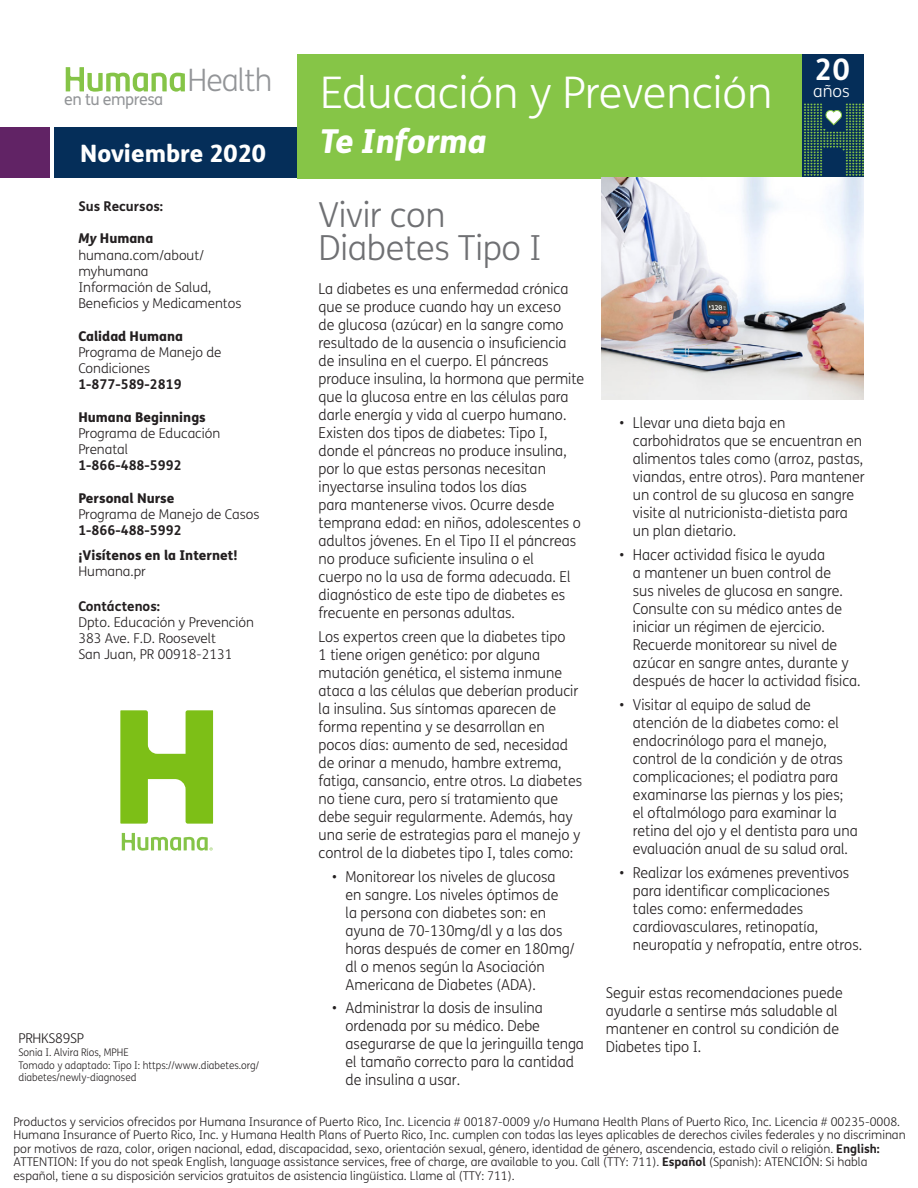
<style>
.page{position:relative;width:918px;height:1188px;background:#fff}
.page>*{position:absolute;margin:0;border:0;box-sizing:border-box;transform-origin:0 0}
.t1{font:300 43.5px "FS Humana";color:#fff}
.t2{font:300 34.5px/33px "FS Humana";letter-spacing:-.01em;color:#6f7073}
.t3{font:italic 800 33px "FS Humana";color:#fff}
.t4{font:300 30.9px "FS Humana";letter-spacing:-.03em;color:#939598}
.t5{font:700 29.7px "FS Humana";color:#fff}
.t6{font:800 24px "FS Humana";color:#fff}
.t7{font:300 16.95px "FS Humana";color:#fff}
.t8{font:16.35px "FS Humana";letter-spacing:-.03em;color:#939598}
.t9{font:300 15px/18px "FS Humana";color:#231f20;scale:.95 1}
.t10{font:300 13.5px/16.2px "FS Humana";color:#231f20}
.t11{font:700 13.5px "FS Humana";color:#231f20}
.t12{font:800 13.5px "FS Humana";color:#231f20}
.t13{font:300 13.5px "FS Humana";letter-spacing:-.02em;color:#231f20}
.t14{font:300 12px/13.5px "FS Humana";color:#231f20}
.t15{font:300 10.5px/12.6px "FS Humana";color:#231f20;scale:.95 1}
.s1{font-weight:800;font-style:italic}
.s2{font-weight:800}
.s3{font-weight:700}
</style>
<div class="page">
<div style="left:297px;top:54px;width:567px;height:124px;background:#86c547"></div>
<svg style="left:66px;top:67px;width:119px;height:25px"></svg>
<svg style="left:122px;top:833px;width:91px;height:18px"></svg>
<svg style="left:120px;top:710px;width:94px;height:114px"></svg>
<div style="left:0;top:128px;width:50px;height:50px;background:#612365"></div>
<div style="left:54px;top:128px;width:243px;height:50px;background:#052e59"></div>
<div style="left:802px;top:54px;width:62px;height:124px;background:#052e59"></div>
<svg style="left:804px;top:104px;width:60px;height:72px"></svg>
<img style="left:602px;top:177px;width:262px;height:223px">
<p class="t8" style="left:64px;top:88px;width:101px">en tu empresa</p>
<h3 class="t4" style="left:187px;top:59px;width:86px">Health</h3>
<h3 class="t6" style="left:80px;top:134px;width:187px">Noviembre 2020</h3>
<p class="t11" style="left:78px;top:196px;width:86px">Sus Recursos:</p>
<p class="t10" style="left:78px;top:230px;width:165px"><span class="s1">My</span> <span class="s2">Humana </span>humana.com/about/ myhumana<br>Información de Salud,<br>Beneficios y Medicamentos</p>
<p class="t12" style="left:78px;top:325px;width:106px">Calidad Humana</p>
<p class="t10" style="left:78px;top:344px;width:145px">Programa de Manejo de<br>Condiciones</p>
<p class="t11" style="left:78px;top:374px;width:105px">1-877-589-2819</p>
<p class="t12" style="left:78px;top:406px;width:129px">Humana Beginnings</p>
<p class="t10" style="left:78px;top:425px;width:143px">Programa de Educación<br>Prenatal</p>
<p class="t11" style="left:78px;top:455px;width:105px">1-866-488-5992</p>
<p class="t12" style="left:78px;top:487px;width:98px">Personal Nurse</p>
<p class="t10" style="left:78px;top:506px;width:183px">Programa de Manejo de Casos</p>
<p class="t11" style="left:78px;top:520px;width:105px">1-866-488-5992</p>
<p class="t12" style="left:78px;top:545px;width:161px">¡Visítenos en la Internet!</p>
<p class="t10" style="left:78px;top:563px;width:69px">Humana.pr</p>
<p class="t11" style="left:78px;top:595px;width:83px">Contáctenos:</p>
<p class="t10" style="left:78px;top:614px;width:177px">Dpto. Educación y Prevención<br>383 Ave. F.D. Roosevelt<br>San Juan, PR 00918-2131</p>
<p class="t13" style="left:19px;top:1029px;width:67px">PRHKS89SP</p>
<p class="t15" style="left:19px;top:1046px;width:255px">Sonia I. Alvira Ríos, MPHE<br>Tomado y adaptado: Tipo I: https://www.diabetes.org/ diabetes/newly-diagnosed</p>
<h1 class="t1" style="left:320px;top:63px;width:454px">Educación y Prevención</h1>
<h3 class="t3" style="left:320px;top:115px;width:168px">Te Informa</h3>
<h2 class="t2" style="left:319px;top:198px;width:225px">Vivir con<br>Diabetes Tipo I</h2>
<h3 class="t5" style="left:815px;top:46px;width:37px">20</h3>
<p class="t7" style="left:813px;top:79px;width:38px">años</p>
<p class="t9" style="left:319px;top:279px;width:281px">La diabetes es una enfermedad crónica que se produce cuando hay un exceso<br>de glucosa (azúcar) en la sangre como resultado de la ausencia o insuficiencia de insulina en el cuerpo. El páncreas produce insulina, la hormona que permite que la glucosa entre en las células para darle energía y vida al cuerpo humano.<br>Existen dos tipos de diabetes: Tipo I, donde el páncreas no produce insulina, por lo que estas personas necesitan inyectarse insulina todos los días<br>para mantenerse vivos. Ocurre desde temprana edad: en niños, adolescentes o adultos jóvenes. En el Tipo II el páncreas no produce suficiente insulina o el<br>cuerpo no la usa de forma adecuada. El diagnóstico de este tipo de diabetes es frecuente en personas adultas.</p>
<p class="t9" style="left:319px;top:627px;width:279px">Los expertos creen que la diabetes tipo<br>1 tiene origen genético: por alguna mutación genética, el sistema inmune ataca a las células que deberían producir la insulina. Sus síntomas aparecen de forma repentina y se desarrollan en pocos días: aumento de sed, necesidad de orinar a menudo, hambre extrema, fatiga, cansancio, entre otros. La diabetes no tiene cura, pero sí tratamiento que debe seguir regularmente. Además, hay una serie de estrategias para el manejo y control de la diabetes tipo I, tales como:</p>
<p class="t9" style="left:346px;top:867px;width:243px;text-indent:-13px">• Monitorear los niveles de glucosa en sangre. Los niveles óptimos de<br>la persona con diabetes son: en ayuna de 70-130mg/dl y a las dos horas después de comer en 180mg/ dl o menos según la Asociación<br>Americana de Diabetes (ADA).</p>
<p class="t9" style="left:346px;top:999px;width:252px;text-indent:-13px">• Administrar la dosis de insulina ordenada por su médico. Debe asegurarse de que la jeringuilla tenga el tamaño correcto para la cantidad de insulina a usar.</p>
<p class="t9" style="left:633px;top:413px;width:246px;text-indent:-13px">• Llevar una dieta baja en carbohidratos que se encuentran en alimentos tales como (arroz, pastas, viandas, entre otros). Para mantener un control de su glucosa en sangre visite al nutricionista-dietista para un plan dietario.</p>
<p class="t9" style="left:633px;top:545px;width:241px;text-indent:-13px">• Hacer actividad física le ayuda<br>a mantener un buen control de<br>sus niveles de glucosa en sangre.<br>Consulte con su médico antes de iniciar un régimen de ejercicio.<br>Recuerde monitorear su nivel de azúcar en sangre antes, durante y después de hacer la actividad física.</p>
<p class="t9" style="left:633px;top:695px;width:238px;text-indent:-13px">• Visitar al equipo de salud de atención de la diabetes como: el endocrinólogo para el manejo, control de la condición y de otras complicaciones; el podiatra para examinarse las piernas y los pies; el oftalmólogo para examinar la retina del ojo y el dentista para una evaluación anual de su salud oral.</p>
<p class="t9" style="left:633px;top:863px;width:243px;text-indent:-13px">• Realizar los exámenes preventivos para identificar complicaciones tales como: enfermedades cardiovasculares, retinopatía, neuropatía y nefropatía, entre otros.</p>
<p class="t9" style="left:606px;top:983px;width:251px">Seguir estas recomendaciones puede ayudarle a sentirse más saludable al mantener en control su condición de<br>Diabetes tipo I.</p>
<p class="t14" style="left:14px;top:1115px;width:894px">Productos y servicios ofrecidos por Humana Insurance of Puerto Rico, Inc. Licencia # 00187-0009 y/o Humana Health Plans of Puerto Rico, Inc. Licencia # 00235-0008.<br>Humana Insurance of Puerto Rico, Inc. y Humana Health Plans of Puerto Rico, Inc. cumplen con todas las leyes aplicables de derechos civiles federales y no discriminan por motivos de raza, color, origen nacional, edad, discapacidad, sexo, orientación sexual, género, identidad de género, ascendencia, estado civil o religión. <span class="s3">English:<br></span>ATTENTION: If you do not speak English, language assistance services, free of charge, are available to you. Call (TTY: 711). <span class="s3">Español</span> (Spanish): ATENCIÓN: Si habla español, tiene a su disposición servicios gratuitos de asistencia lingüística. Llame al (TTY: 711).</p>
</div>
